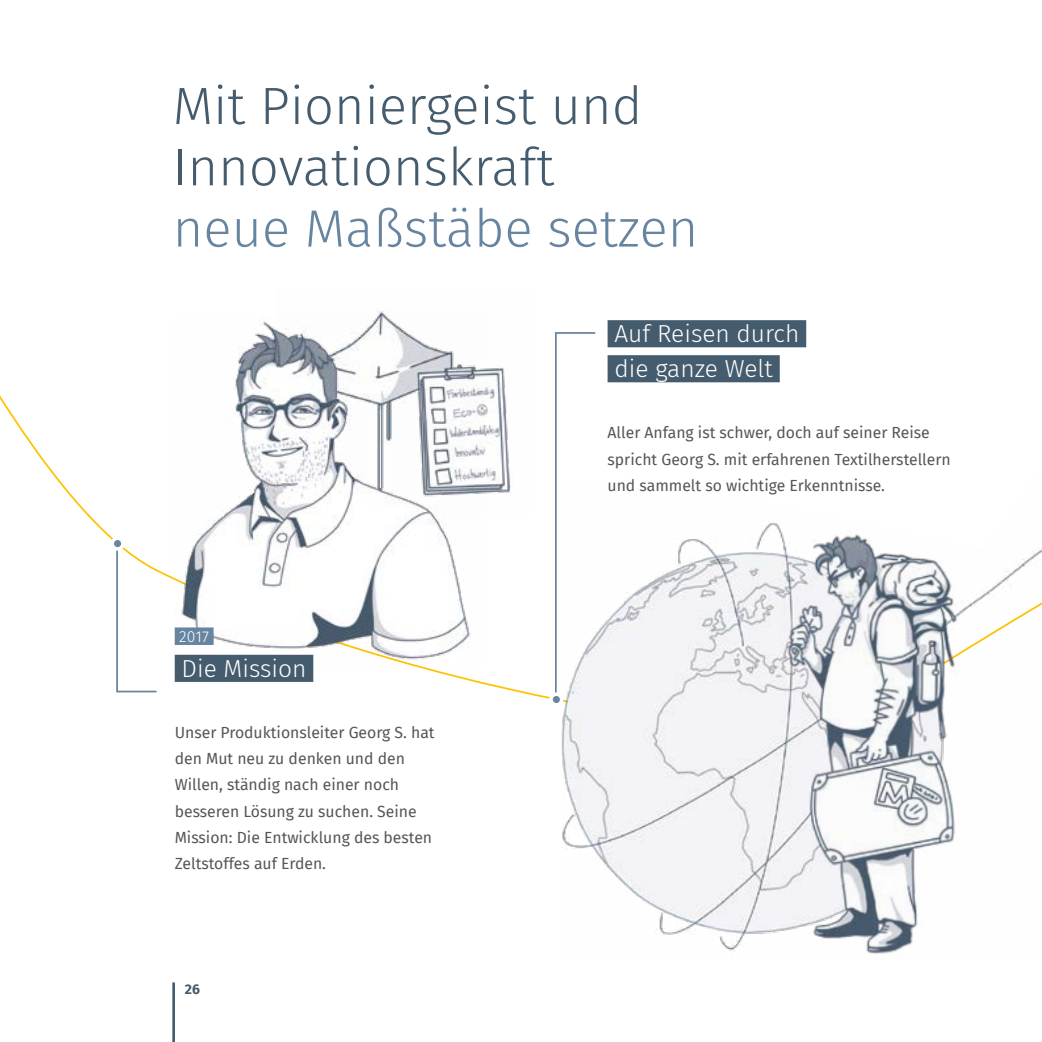
<style>
.page{position:relative;width:1042px;height:1042px;background:#fff}
.page>*{position:absolute;margin:0;border:0;box-sizing:border-box;transform-origin:0 0}
.t1{font:300 52.5px/61.2px "Fira Sans";color:#445c6d}
.t2{font:300 52.5px "Fira Sans";color:#6785a0}
.t3{font:300 24.5px/35px "Fira Sans";color:#fff}
.t4{font:15.75px/26.2px "Fira Sans";color:#565655}
.t5{font:300 15.75px "Fira Sans";color:#fff}
.t6{font:700 14px "Fira Sans";color:#445c6d}
</style>
<div class="page">
<img style="left:561px;top:526px;width:481px;height:426px">
<img style="left:376px;top:311px;width:135px;height:183px">
<img style="left:767px;top:522px;width:202px;height:432px">
<img style="left:175px;top:316px;width:312px;height:349px">
<img style="left:979px;top:526px;width:63px;height:43px">
<svg style="left:116px;top:547px;width:42px;height:146px"></svg>
<div style="left:175px;top:627px;width:39px;height:18px;background:#6785a0"></div>
<div style="left:175px;top:655px;width:138px;height:27px;background:#445c6d"></div>
<div style="left:607px;top:320px;width:199px;height:27px;background:#445c6d"></div>
<div style="left:607px;top:355px;width:173px;height:27px;background:#445c6d"></div>
<div style="left:112px;top:538px;width:11px;height:11px;background:#6785a0;border-radius:50%"></div>
<div style="left:110px;top:536px;width:15px;height:15px;border:4px solid #fff;border-radius:50%"></div>
<svg style="left:555px;top:332px;width:42px;height:375px"></svg>
<div style="left:551px;top:694px;width:11px;height:11px;background:#6785a0;border-radius:50%"></div>
<div style="left:549px;top:692px;width:14px;height:14px;border:4px solid #fff;border-radius:50%"></div>
<hr style="left:172px;top:982px;width:3px;height:60px;background:#445c6d">
<h1 class="t1" style="left:173px;top:75px;width:471px">Mit Pioniergeist und<br>Innovationskraft</h1>
<h1 class="t2" style="left:173px;top:191px;width:527px">neue Maßstäbe setzen</h1>
<h2 class="t3" style="left:614px;top:316px;width:186px">Auf Reisen durch die ganze Welt</h2>
<p class="t5" style="left:179px;top:625px;width:31px">2017</p>
<h2 class="t3" style="left:182px;top:650px;width:126px">Die Mission</h2>
<p class="t4" style="left:175px;top:719px;width:261px">Unser Produktionsleiter Georg S. hat den Mut neu zu denken und den<br>Willen, ständig nach einer noch besseren Lösung zu suchen. Seine<br>Mission: Die Entwicklung des besten<br>Zeltstoffes auf Erden.</p>
<p class="t6" style="left:185px;top:977px;width:17px">26</p>
<p class="t4" style="left:607px;top:419px;width:345px">Aller Anfang ist schwer, doch auf seiner Reise spricht Georg S. mit erfahrenen Textilherstellern und sammelt so wichtige Erkenntnisse.</p>
</div>
